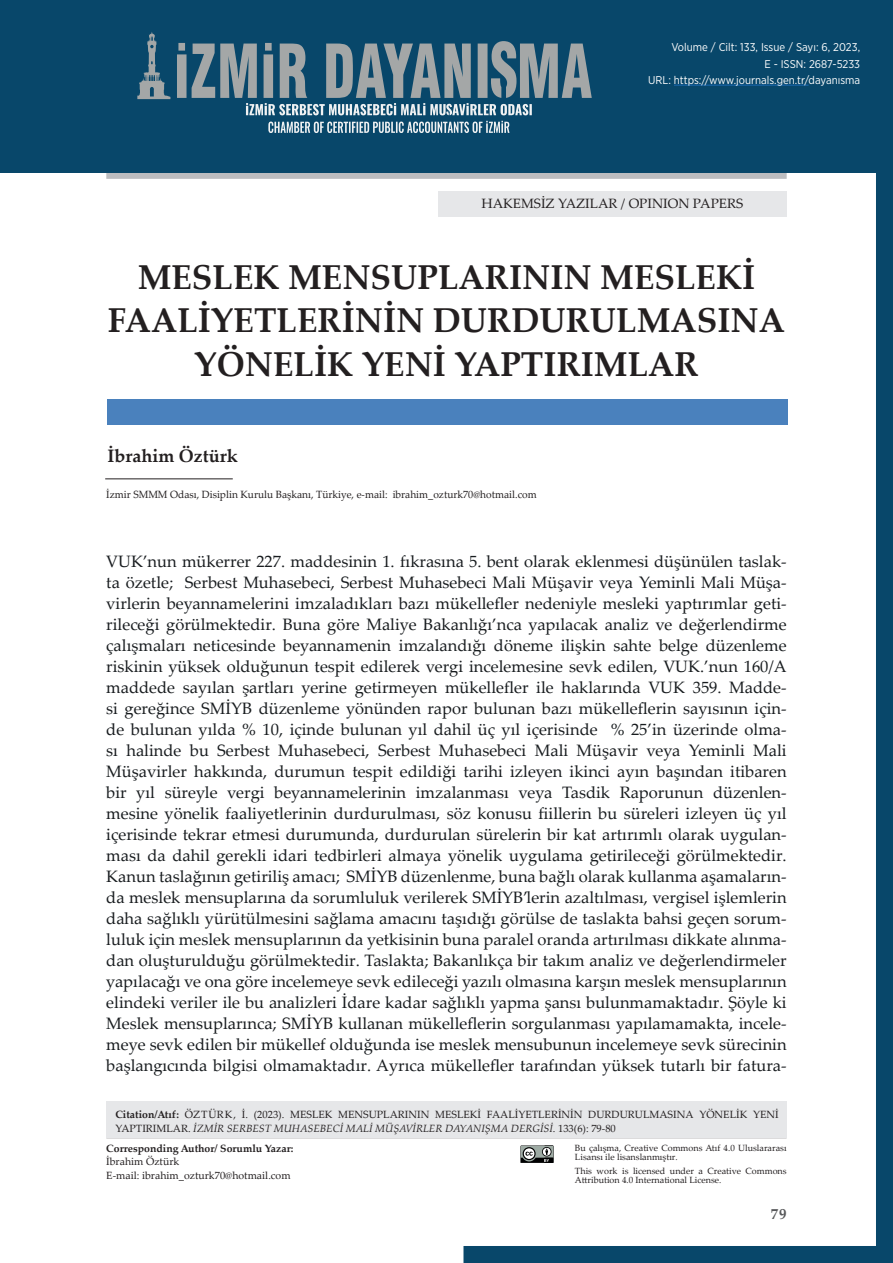
<style>
.page{position:relative;width:893px;height:1263px;background:#fff}
.page>*{position:absolute;margin:0;border:0;box-sizing:border-box;transform-origin:0 0}
.t1{font:700 34.5px/43.5px "Palatino Linotype";color:#231f20;text-align:center}
.t2{font:700 18px "Palatino Linotype";color:#231f20}
.t3{font:16.5px/21px "Palatino Linotype";color:#181c1f;text-align:justify}
.t4{font:700 15px "Palatino Linotype";color:#57585a}
.t5{font:13.5px "Palatino Linotype";color:#231f20}
.t6{font:11.25px/16.5px "Gotham Narrow";color:#fff;text-align:right}
.t7{font:10.5px/13.5px "Palatino Linotype";color:#231f20}
.t8{font:700 10.5px "Palatino Linotype";color:#231f20}
.t9{font:9px/9px "Palatino Linotype";color:#231f20}
.s1{font-weight:700}
.s2{font-style:italic}
</style>
<div class="page">
<svg style="left:463px;top:173px;width:430px;height:1090px"></svg>
<div style="left:107px;top:400px;width:681px;height:25px;background:#4a81bd"></div>
<hr style="left:105px;top:478px;width:128px;height:1px;background:#231f20">
<div style="left:106px;top:168px;width:681px;height:11px;background:#bcbdc0"></div>
<hr style="left:106px;top:1137px;width:681px;height:1px;background:#231f20">
<div style="left:106px;top:1101px;width:681px;height:36px;background:#e6e7e9"></div>
<div style="left:0;top:0;width:893px;height:173px;background:#08476a"></div>
<svg style="left:520px;top:1145px;width:34px;height:18px"></svg>
<div style="left:438px;top:191px;width:349px;height:25px;background:#e6e7e9"></div>
<hr style="left:674px;top:85px;width:135px;height:1px;background:#1b69b4">
<svg style="left:268px;top:121px;width:241px;height:12px"></svg>
<svg style="left:177px;top:41px;width:415px;height:74px"></svg>
<svg style="left:137px;top:32px;width:33px;height:67px"></svg>
<p class="t6" style="left:648px;top:39px;width:213px">Volume / Cilt: 133, Issue / Sayı: 6, 2023,<br>E - ISSN: 2687-5233<br>URL: https://www.journals.gen.tr/dayanısma</p>
<p class="t5" style="left:481px;top:194px;width:263px">HAKEMSİZ YAZILAR / OPINION PAPERS</p>
<h1 class="t1" style="left:108px;top:254px;width:679px">MESLEK MENSUPLARININ MESLEKİ<br>FAALİYETLERİNİN DURDURULMASINA<br>YÖNELİK YENİ YAPTIRIMLAR</h1>
<p class="t2" style="left:107px;top:443px;width:132px">İbrahim Öztürk</p>
<p class="t7" style="left:106px;top:487px;width:432px">İzmir SMMM Odası, Disiplin Kurulu Başkanı, Türkiye, e-mail: ibrahim_ozturk70@hotmail.com</p>
<p class="t3" style="left:106px;top:550px;width:682px">VUK’nun mükerrer 227. maddesinin 1. fıkrasına 5. bent olarak eklenmesi düşünülen taslak&shy;ta özetle; Serbest Muhasebeci, Serbest Muhasebeci Mali Müşavir veya Yeminli Mali Müşa&shy;virlerin beyannamelerini imzaladıkları bazı mükellefler nedeniyle mesleki yaptırımlar geti&shy;rileceği görülmektedir. Buna göre Maliye Bakanlığı’nca yapılacak analiz ve değerlendirme çalışmaları neticesinde beyannamenin imzalandığı döneme ilişkin sahte belge düzenleme riskinin yüksek olduğunun tespit edilerek vergi incelemesine sevk edilen, VUK.’nun 160/A maddede sayılan şartları yerine getirmeyen mükellefler ile haklarında VUK 359. Madde&shy;si gereğince SMİYB düzenleme yönünden rapor bulunan bazı mükelleflerin sayısının için&shy;de bulunan yılda % 10, içinde bulunan yıl dahil üç yıl içerisinde % 25’in üzerinde olma&shy;sı halinde bu Serbest Muhasebeci, Serbest Muhasebeci Mali Müşavir veya Yeminli Mali Müşavirler hakkında, durumun tespit edildiği tarihi izleyen ikinci ayın başından itibaren bir yıl süreyle vergi beyannamelerinin imzalanması veya Tasdik Raporunun düzenlen&shy;mesine yönelik faaliyetlerinin durdurulması, söz konusu fiillerin bu süreleri izleyen üç yıl içerisinde tekrar etmesi durumunda, durdurulan sürelerin bir kat artırımlı olarak uygulan&shy;ması da dahil gerekli idari tedbirleri almaya yönelik uygulama getirileceği görülmektedir.<br>Kanun taslağının getiriliş amacı; SMİYB düzenlenme, buna bağlı olarak kullanma aşamaların&shy;da meslek mensuplarına da sorumluluk verilerek SMİYB’lerin azaltılması, vergisel işlemlerin daha sağlıklı yürütülmesini sağlama amacını taşıdığı görülse de taslakta bahsi geçen sorum&shy;luluk için meslek mensuplarının da yetkisinin buna paralel oranda artırılması dikkate alınma&shy;dan oluşturulduğu görülmektedir. Taslakta; Bakanlıkça bir takım analiz ve değerlendirmeler yapılacağı ve ona göre incelemeye sevk edileceği yazılı olmasına karşın meslek mensuplarının elindeki veriler ile bu analizleri İdare kadar sağlıklı yapma şansı bulunmamaktadır. Şöyle ki Meslek mensuplarınca; SMİYB kullanan mükelleflerin sorgulanması yapılamamakta, incele&shy;meye sevk edilen bir mükellef olduğunda ise meslek mensubunun incelemeye sevk sürecinin başlangıcında bilgisi olmamaktadır. Ayrıca mükellefler tarafından yüksek tutarlı bir fatura-</p>
<p class="t7" style="left:115px;top:1107px;width:665px"><span class="s1">Citation/Atıf:</span> ÖZTÜRK, İ. (2023). MESLEK MENSUPLARININ MESLEKİ FAALİYETLERİNİN DURDURULMASINA YÖNELİK YENİ<br>YAPTIRIMLAR. <span class="s2">İZMİR SERBEST MUHASEBECİ MALİ MÜŞAVİRLER DAYANIŞMA DERGİSİ</span>. 133(6): 79-80</p>
<p class="t8" style="left:106px;top:1141px;width:189px">Corresponding Author/ Sorumlu Yazar:</p>
<p class="t7" style="left:106px;top:1154px;width:186px">İbrahim Öztürk<br>E-mail: ibrahim_ozturk70@hotmail.com</p>
<p class="t9" style="left:575px;top:1143px;width:213px">Bu çalışma, Creative Commons Atıf 4.0 Uluslararası<br>Lisansı ile lisanslanmıştır.</p>
<p class="t9" style="left:575px;top:1166px;width:213px">This work is licensed under a Creative Commons<br>Attribution 4.0 International License.</p>
<p class="t4" style="left:771px;top:1203px;width:17px">79</p>
</div>
